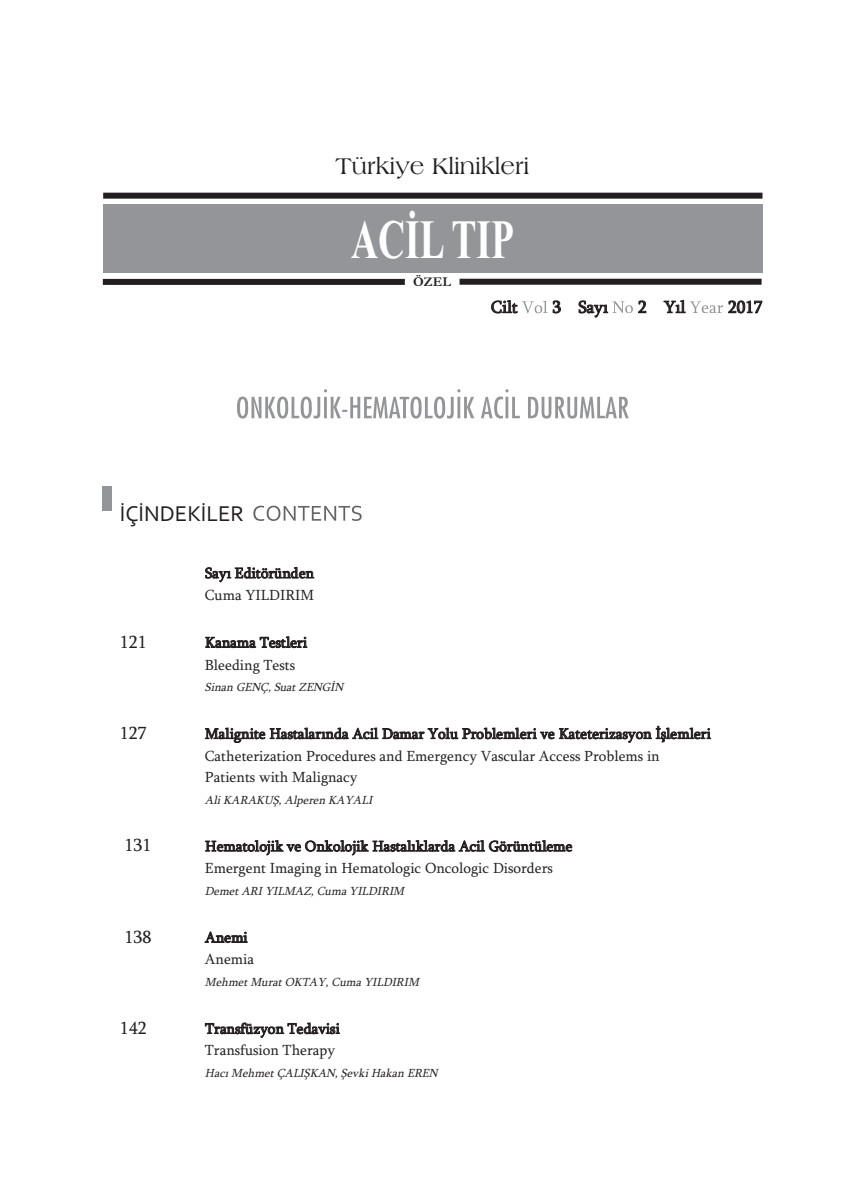
<style>
.page{position:relative;width:865px;height:1197px;background:#fff}
.page>*{position:absolute;margin:0;border:0;box-sizing:border-box;transform-origin:0 0}
.t1{font:700 55.35px "Times New Roman";color:#fff;scale:.68 1}
.t2{font:24px "Americana BT Roman";color:#231f20}
.t3{font:22.5px "Corbel";color:#231f20}
.t4{font:18px "Sylfaen";color:#231f20}
.t5{font:17.25px "Sylfaen";color:#231f20}
.t6{font:15px/21.9px "Sylfaen";color:#231f20}
.t7{font:700 13.5px "Garamond";color:#231f20}
.t8{font:italic 12px "Sylfaen";color:#231f20}
</style>
<div class="page">
<svg style="left:253px;top:505px;width:108px;height:16px"></svg>
<div style="left:103px;top:486px;width:9px;height:25px;background:#939598"></div>
<svg style="left:522px;top:301px;width:25px;height:12px"></svg>
<svg style="left:612px;top:301px;width:21px;height:12px"></svg>
<svg style="left:690px;top:301px;width:33px;height:12px"></svg>
<div style="left:103px;top:204px;width:659px;height:68px;background:#939598"></div>
<div style="left:103px;top:193px;width:659px;height:6px;background:#231f20"></div>
<div style="left:103px;top:279px;width:302px;height:6px;background:#231f20"></div>
<div style="left:459px;top:279px;width:302px;height:6px;background:#231f20"></div>
<svg style="left:237px;top:389px;width:184px;height:29px"></svg>
<h2 class="t2" style="left:335px;top:152px;width:195px">Türkiye Klinikleri</h2>
<h1 class="t1" style="left:351px;top:207px;width:241px">ACİL TIP</h1>
<p class="t7" style="left:413px;top:274px;width:39px">ÖZEL</p>
<h3 class="t3" style="left:120px;top:499px;width:126px">İÇİNDEKİLER</h3>
<p class="t6" style="left:205px;top:561px;width:111px">Sayı Editöründen<br>Cuma YILDIRIM</p>
<p class="t5" style="left:491px;top:296px;width:28px">Cilt</p>
<p class="t5" style="left:552px;top:296px;width:57px">3 Sayı</p>
<p class="t5" style="left:638px;top:296px;width:49px">2 Yıl</p>
<p class="t5" style="left:728px;top:296px;width:36px">2017</p>
<p class="t4" style="left:120px;top:631px;width:28px">121</p>
<p class="t6" style="left:205px;top:631px;width:104px">Kanama Testleri<br>Bleeding Tests</p>
<p class="t8" style="left:205px;top:680px;width:143px">Sinan GENÇ, Suat ZENGİN</p>
<p class="t4" style="left:120px;top:722px;width:28px">127</p>
<p class="t6" style="left:205px;top:722px;width:507px">Malignite Hastalarında Acil Damar Yolu Problemleri ve Kateterizasyon İşlemleri<br>Catheterization Procedures and Emergency Vascular Access Problems in<br>Patients with Malignacy</p>
<p class="t8" style="left:205px;top:792px;width:172px">Ali KARAKUŞ, Alperen KAYALI</p>
<p class="t4" style="left:124px;top:834px;width:28px">131</p>
<p class="t6" style="left:205px;top:835px;width:369px">Hematolojik ve Onkolojik Hastalıklarda Acil Görüntüleme<br>Emergent Imaging in Hematologic Oncologic Disorders</p>
<p class="t8" style="left:205px;top:883px;width:204px">Demet ARI YILMAZ, Cuma YILDIRIM</p>
<p class="t4" style="left:124px;top:925px;width:28px">138</p>
<p class="t6" style="left:205px;top:926px;width:51px">Anemi<br>Anemia</p>
<p class="t8" style="left:205px;top:974px;width:219px">Mehmet Murat OKTAY, Cuma YILDIRIM</p>
<p class="t4" style="left:120px;top:1016px;width:28px">142</p>
<p class="t6" style="left:205px;top:1017px;width:136px">Transfüzyon Tedavisi<br>Transfusion Therapy</p>
<p class="t8" style="left:205px;top:1065px;width:237px">Hacı Mehmet ÇALIŞKAN, Şevki Hakan EREN</p>
</div>
